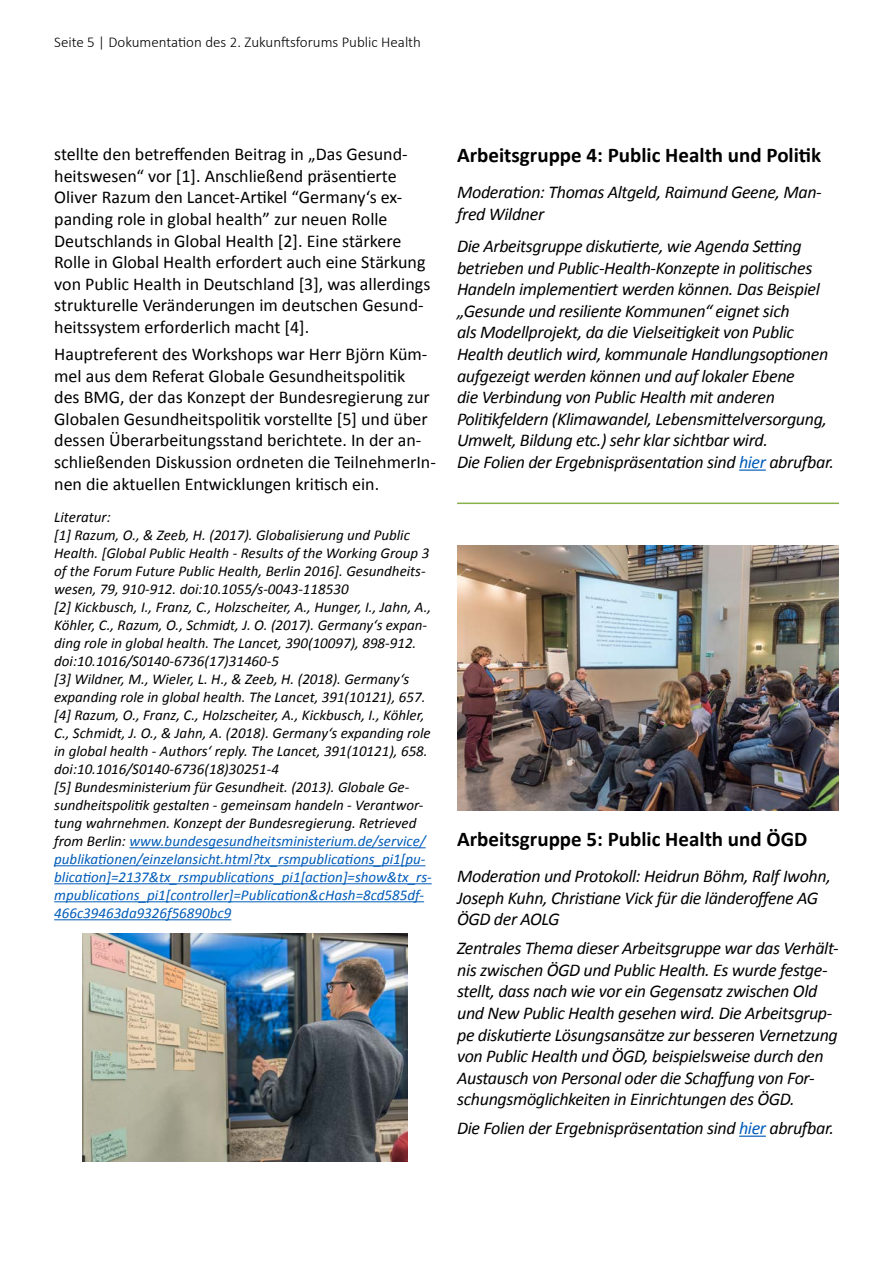
<style>
.page{position:relative;width:893px;height:1263px;background:#fff}
.page>*{position:absolute;margin:0;border:0;box-sizing:border-box;transform-origin:0 0}
.t1{font:700 21px "Calibri";color:#000}
.t2{font:italic 18px/21.6px "Calibri";letter-spacing:-.02em;color:#000}
.t3{font:18px/21.6px "Calibri";color:#000}
.t4{font:italic 15px/18px "Calibri";color:#000}
.t5{font:300 15px "Calibri";color:#000}
.s1{color:#005cb9}
</style>
<div class="page">
<hr style="left:129px;top:847px;width:297px;height:1px;background:#005cb9">
<hr style="left:54px;top:865px;width:371px;height:1px;background:#005cb9">
<hr style="left:54px;top:883px;width:378px;height:1px;background:#005cb9">
<hr style="left:54px;top:901px;width:370px;height:1px;background:#005cb9">
<hr style="left:54px;top:919px;width:177px;height:1px;background:#005cb9">
<hr style="left:739px;top:469px;width:27px;height:2px;background:#005cb9">
<hr style="left:739px;top:1135px;width:27px;height:2px;background:#005cb9">
<img style="left:82px;top:933px;width:326px;height:228px">
<img style="left:457px;top:545px;width:382px;height:265px">
<hr style="left:457px;top:503px;width:382px;height:1px;background:#88b04b">
<p class="t5" style="left:54px;top:33px;width:368px">Seite 5 | Dokumentation des 2. Zukunftsforums Public Health</p>
<p class="t3" style="left:54px;top:143px;width:378px">stellte den betreffenden Beitrag in „Das Gesund&shy;heitswesen“ vor [1]. Anschließend präsentierte Oliver Razum den Lancet-Artikel “Germany‘s ex&shy;panding role in global health” zur neuen Rolle Deutschlands in Global Health [2]. Eine stärkere Rolle in Global Health erfordert auch eine Stärkung von Public Health in Deutschland [3], was allerdings strukturelle Veränderungen im deutschen Gesund&shy;heitssystem erforderlich macht [4].</p>
<p class="t3" style="left:54px;top:343px;width:383px">Hauptreferent des Workshops war Herr Björn Küm&shy;mel aus dem Referat Globale Gesundheitspolitik<br>des BMG, der das Konzept der Bundesregierung zur Globalen Gesundheitspolitik vorstellte [5] und über dessen Überarbeitungsstand berichtete. In der an&shy;schließenden Diskussion ordneten die TeilnehmerIn&shy;nen die aktuellen Entwicklungen kritisch ein.</p>
<p class="t4" style="left:54px;top:507px;width:379px">Literatur:<br>[1] Razum, O., &amp; Zeeb, H. (2017). Globalisierung und Public Health. [Global Public Health - Results of the Working Group 3 of the Forum Future Public Health, Berlin 2016]. Gesundheits&shy;wesen, 79, 910-912. doi:10.1055/s-0043-118530<br>[2] Kickbusch, I., Franz, C., Holzscheiter, A., Hunger, I., Jahn, A., Köhler, C., Razum, O., Schmidt, J. O. (2017). Germany‘s expan&shy;ding role in global health. The Lancet, 390(10097), 898-912. doi:10.1016/S0140-6736(17)31460-5<br>[3] Wildner, M., Wieler, L. H., &amp; Zeeb, H. (2018). Germany‘s expanding role in global health. The Lancet, 391(10121), 657. [4] Razum, O., Franz, C., Holzscheiter, A., Kickbusch, I., Köhler, C., Schmidt, J. O., &amp; Jahn, A. (2018). Germany‘s expanding role in global health - Authors‘ reply. The Lancet, 391(10121), 658. doi:10.1016/S0140-6736(18)30251-4<br>[5] Bundesministerium für Gesundheit. (2013). Globale Ge&shy;sundheitspolitik gestalten - gemeinsam handeln - Verantwor&shy;tung wahrnehmen. Konzept der Bundesregierung. Retrieved from Berlin: <span class="s1">www.bundesgesundheitsministerium.de/service/ publikationen/einzelansicht.html?tx_rsmpublications_pi1[pu&shy;blication]=2137&amp;tx_rsmpublications_pi1[action]=show&amp;tx_rs&shy;mpublications_pi1[controller]=Publication&amp;cHash=8cd585df-466c39463da9326f56890bc9</span></p>
<h1 class="t1" style="left:457px;top:142px;width:366px">Arbeitsgruppe 4: Public Health und Politik</h1>
<p class="t2" style="left:457px;top:181px;width:366px">Moderation: Thomas Altgeld, Raimund Geene, Man&shy;fred Wildner</p>
<p class="t2" style="left:457px;top:235px;width:378px">Die Arbeitsgruppe diskutierte, wie Agenda Setting betrieben und Public-Health-Konzepte in politisches Handeln implementiert werden können. Das Beispiel „Gesunde und resiliente Kommunen“ eignet sich<br>als Modellprojekt, da die Vielseitigkeit von Public Health deutlich wird, kommunale Handlungsoptionen aufgezeigt werden können und auf lokaler Ebene<br>die Verbindung von Public Health mit anderen Politikfeldern (Klimawandel, Lebensmittelversorgung, Umwelt, Bildung etc.) sehr klar sichtbar wird.<br>Die Folien der Ergebnispräsentation sind <span class="s1">hier</span> abrufbar.</p>
<h1 class="t1" style="left:457px;top:826px;width:352px">Arbeitsgruppe 5: Public Health und ÖGD</h1>
<p class="t2" style="left:457px;top:865px;width:375px">Moderation und Protokoll: Heidrun Böhm, Ralf Iwohn,<br>Joseph Kuhn, Christiane Vick für die länderoffene AG<br>ÖGD der AOLG</p>
<p class="t2" style="left:457px;top:937px;width:383px">Zentrales Thema dieser Arbeitsgruppe war das Verhält&shy;nis zwischen ÖGD und Public Health. Es wurde festge&shy;stellt, dass nach wie vor ein Gegensatz zwischen Old und New Public Health gesehen wird. Die Arbeitsgrup&shy;pe diskutierte Lösungsansätze zur besseren Vernetzung von Public Health und ÖGD, beispielsweise durch den Austausch von Personal oder die Schaffung von For&shy;schungsmöglichkeiten in Einrichtungen des ÖGD.</p>
<p class="t2" style="left:457px;top:1117px;width:378px">Die Folien der Ergebnispräsentation sind <span class="s1">hier</span> abrufbar.</p>
</div>
